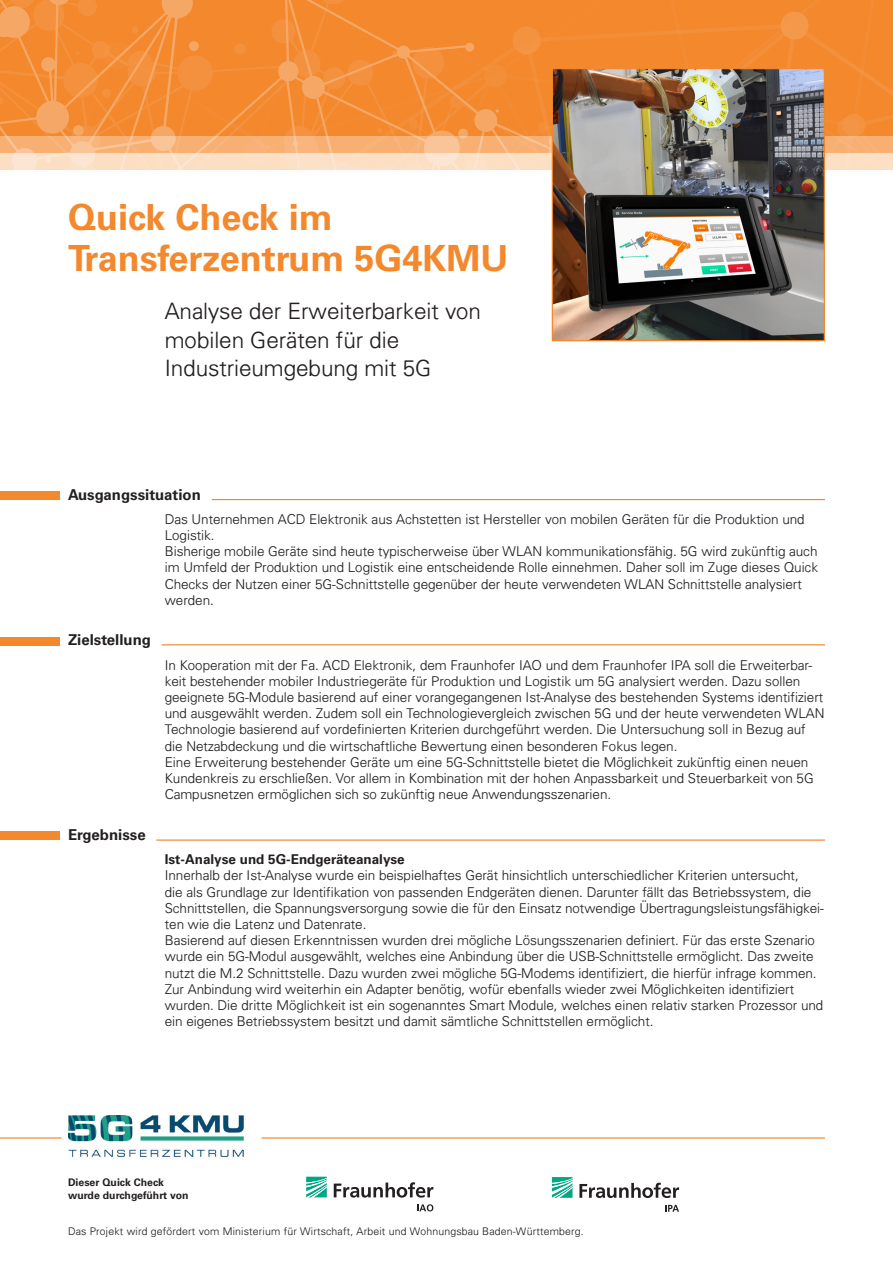
<style>
.page{position:relative;width:893px;height:1263px;background:#fff}
.page>*{position:absolute;margin:0;border:0;box-sizing:border-box;transform-origin:0 0}
.t1{font:700 36px/40.5px "Univers LT Std";color:#f3882d}
.t2{font:300 22.5px "Univers";color:#231f20}
.t3{font:700 15px "Univers LT Std";color:#231f20}
.t4{font:300 13.5px/16.2px "Univers";color:#231f20}
.t5{font:700 13.5px "Univers LT Std";color:#231f20}
.t6{font:300 10.5px "Univers";letter-spacing:.02em;color:#231f20}
.t7{font:700 10.5px "Univers LT Std";color:#231f20}
</style>
<div class="page">
<svg style="left:306px;top:1177px;width:21px;height:20px"></svg>
<svg style="left:334px;top:1182px;width:99px;height:15px"></svg>
<svg style="left:417px;top:1204px;width:16px;height:7px"></svg>
<svg style="left:552px;top:1177px;width:20px;height:21px"></svg>
<svg style="left:579px;top:1183px;width:100px;height:15px"></svg>
<svg style="left:665px;top:1205px;width:14px;height:7px"></svg>
<hr style="left:0;top:1137px;width:62px;height:1px;background:#f3882d">
<img style="left:68px;top:1116px;width:176px;height:41px">
<hr style="left:261px;top:1137px;width:564px;height:1px;background:#f3882d">
<svg style="left:0;top:0;width:893px;height:170px;background:#f49646"></svg>
<hr style="left:212px;top:499px;width:613px;height:1px;background:#f3882d">
<hr style="left:162px;top:644px;width:663px;height:1px;background:#f3882d">
<hr style="left:156px;top:839px;width:669px;height:2px;background:#f3882d">
<div style="left:0;top:491px;width:60px;height:9px;background:#f3882d"></div>
<div style="left:0;top:637px;width:60px;height:8px;background:#f3882d"></div>
<div style="left:0;top:831px;width:60px;height:9px;background:#f3882d"></div>
<img style="left:554px;top:70px;width:269px;height:269px">
<div style="left:552px;top:68px;width:273px;height:273px;border:1px solid #f3882d"></div>
<p class="t1" style="left:68px;top:197px;width:442px">Quick Check im<br>Transferzentrum 5G4KMU</p>
<p class="t2" style="left:165px;top:298px;width:318px">Analyse der Erweiterbarkeit von</p>
<p class="t2" style="left:165px;top:326px;width:236px">mobilen Geräten für die</p>
<p class="t2" style="left:165px;top:355px;width:268px">Industrieumgebung mit 5G</p>
<p class="t3" style="left:68px;top:485px;width:134px">Ausgangssituation</p>
<p class="t3" style="left:68px;top:631px;width:85px">Zielstellung</p>
<p class="t3" style="left:68px;top:826px;width:79px">Ergebnisse</p>
<p class="t4" style="left:165px;top:511px;width:641px">Das Unternehmen ACD Elektronik aus Achstetten ist Hersteller von mobilen Geräten für die Produktion und<br>Logistik.</p>
<p class="t4" style="left:165px;top:543px;width:655px">Bisherige mobile Geräte sind heute typischerweise über WLAN kommunikationsfähig. 5G wird zukünftig auch im Umfeld der Produktion und Logistik eine entscheidende Rolle einnehmen. Daher soll im Zuge dieses Quick Checks der Nutzen einer 5G-Schnittstelle gegenüber der heute verwendeten WLAN Schnittstelle analysiert werden.</p>
<p class="t4" style="left:165px;top:656px;width:661px">In Kooperation mit der Fa. ACD Elektronik, dem Fraunhofer IAO und dem Fraunhofer IPA soll die Erweiterbar&shy;keit bestehender mobiler Industriegeräte für Produktion und Logistik um 5G analysiert werden. Dazu sollen geeignete 5G-Module basierend auf einer vorangegangenen Ist-Analyse des bestehenden Systems identifiziert und ausgewählt werden. Zudem soll ein Technologievergleich zwischen 5G und der heute verwendeten WLAN Technologie basierend auf vordefinierten Kriterien durchgeführt werden. Die Untersuchung soll in Bezug auf die Netzabdeckung und die wirtschaftliche Bewertung einen besonderen Fokus legen.</p>
<p class="t4" style="left:165px;top:754px;width:650px">Eine Erweiterung bestehender Geräte um eine 5G-Schnittstelle bietet die Möglichkeit zukünftig einen neuen<br>Kundenkreis zu erschließen. Vor allem in Kombination mit der hohen Anpassbarkeit und Steuerbarkeit von 5G<br>Campusnetzen ermöglichen sich so zukünftig neue Anwendungsszenarien.</p>
<p class="t5" style="left:165px;top:851px;width:242px">Ist-Analyse und 5G-Endgeräteanalyse</p>
<p class="t4" style="left:165px;top:867px;width:661px">Innerhalb der Ist-Analyse wurde ein beispielhaftes Gerät hinsichtlich unterschiedlicher Kriterien untersucht,<br>die als Grundlage zur Identifikation von passenden Endgeräten dienen. Darunter fällt das Betriebssystem, die Schnittstellen, die Spannungsversorgung sowie die für den Einsatz notwendige Übertragungsleistungsfähigkei&shy;ten wie die Latenz und Datenrate.</p>
<p class="t4" style="left:165px;top:932px;width:660px">Basierend auf diesen Erkenntnissen wurden drei mögliche Lösungsszenarien definiert. Für das erste Szenario wurde ein 5G-Modul ausgewählt, welches eine Anbindung über die USB-Schnittstelle ermöglicht. Das zweite nutzt die M.2 Schnittstelle. Dazu wurden zwei mögliche 5G-Modems identifiziert, die hierfür infrage kommen.<br>Zur Anbindung wird weiterhin ein Adapter benötig, wofür ebenfalls wieder zwei Möglichkeiten identifiziert wurden. Die dritte Möglichkeit ist ein sogenanntes Smart Module, welches einen relativ starken Prozessor und ein eigenes Betriebssystem besitzt und damit sämtliche Schnittstellen ermöglicht.</p>
<p class="t7" style="left:68px;top:1176px;width:97px">Dieser Quick Check</p>
<p class="t7" style="left:68px;top:1189px;width:122px">wurde durchgeführt von</p>
<p class="t6" style="left:68px;top:1225px;width:517px">Das Projekt wird gefördert vom Ministerium für Wirtschaft, Arbeit und Wohnungsbau Baden-Württemberg.</p>
</div>
